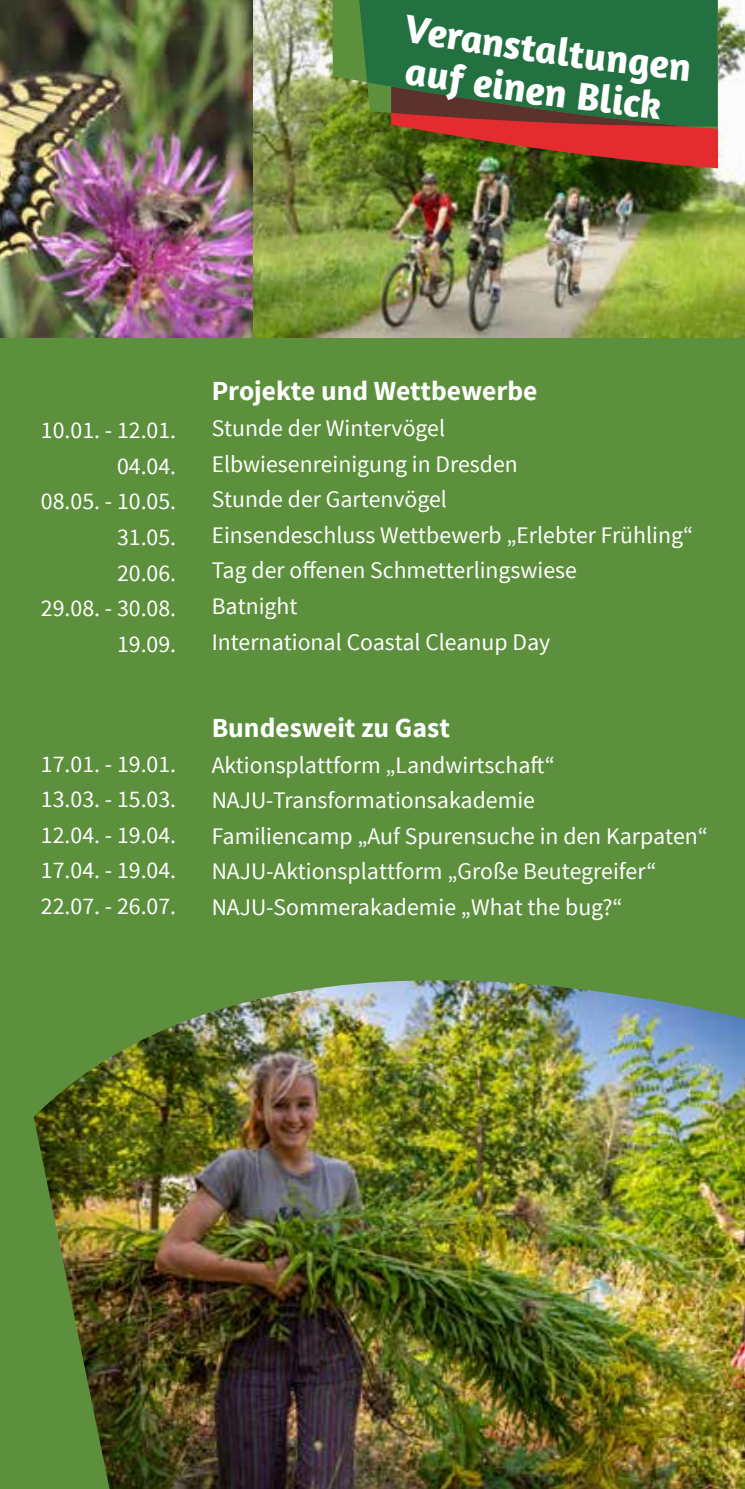
<style>
.page{position:relative;width:745px;height:1489px;background:#fff}
.page>*{position:absolute;margin:0;border:0;box-sizing:border-box;transform-origin:0 0}
.t1{font:700 40px "Amaranth";color:#fff}
.t2{font:700 27.5px "Source Sans Pro";color:#fff}
.t3{font:23.75px/35.5px "Source Sans Pro";color:#fff}
</style>
<div class="page">
<div style="left:69px;top:337px;width:675px;height:515px;background:#5d903d"></div>
<div style="left:0;top:337px;width:69px;height:1151px;background:#5d903d"></div>
<img style="left:0;top:0;width:744px;height:337px">
<img style="left:391px;top:145px;width:326px;height:34px">
<svg style="left:332px;top:0;width:385px;height:145px;background:#8a672d"></svg>
<svg style="left:357px;top:0;width:360px;height:127px;background:#2a723f"></svg>
<div style="left:34px;top:852px;width:710px;height:128px;background:#5d903d"></div>
<img style="left:34px;top:980px;width:710px;height:508px">
<svg style="left:367px;top:14px;width:327px;height:122px;background:#3e633b"></svg>
<h1 class="t1" style="left:507px;top:19px;width:68px;rotate:8deg">stal</h1>
<h1 class="t1" style="left:571px;top:28px;width:83px;rotate:7deg">tung</h1>
<h1 class="t1" style="left:496px;top:59px;width:77px;rotate:8deg">inen</h1>
<p class="t3" style="left:41px;top:413px;width:137px;text-align:right">10.01. - 12.01.<br>04.04.<br>08.05. - 10.05.<br>31.05.<br>20.06.<br>29.08. - 30.08.<br>19.09.</p>
<p class="t3" style="left:41px;top:746px;width:137px;text-align:justify">17.01. - 19.01.<br>13.03. - 15.03.<br>12.04. - 19.04.<br>17.04. - 19.04.<br>22.07. - 26.07.</p>
<p class="t2" style="left:211px;top:373px;width:327px">Projekte und Wettbewerbe</p>
<p class="t3" style="left:211px;top:411px;width:482px">Stunde der Wintervögel<br>Elbwiesenreinigung in Dresden<br>Stunde der Gartenvögel<br>Einsendeschluss Wettbewerb „Erlebter Frühling“<br>Tag der offenen Schmetterlingswiese<br>Batnight<br>International Coastal Cleanup Day</p>
<p class="t2" style="left:211px;top:710px;width:239px">Bundesweit zu Gast</p>
<p class="t3" style="left:211px;top:747px;width:497px">Aktionsplattform „Landwirtschaft“ NAJU-Transformationsakademie<br>Familiencamp „Auf Spurensuche in den Karpaten“ NAJU-Aktionsplattform „Große Beutegreifer“ NAJU-Sommerakademie „What the bug?“</p>
</div>
